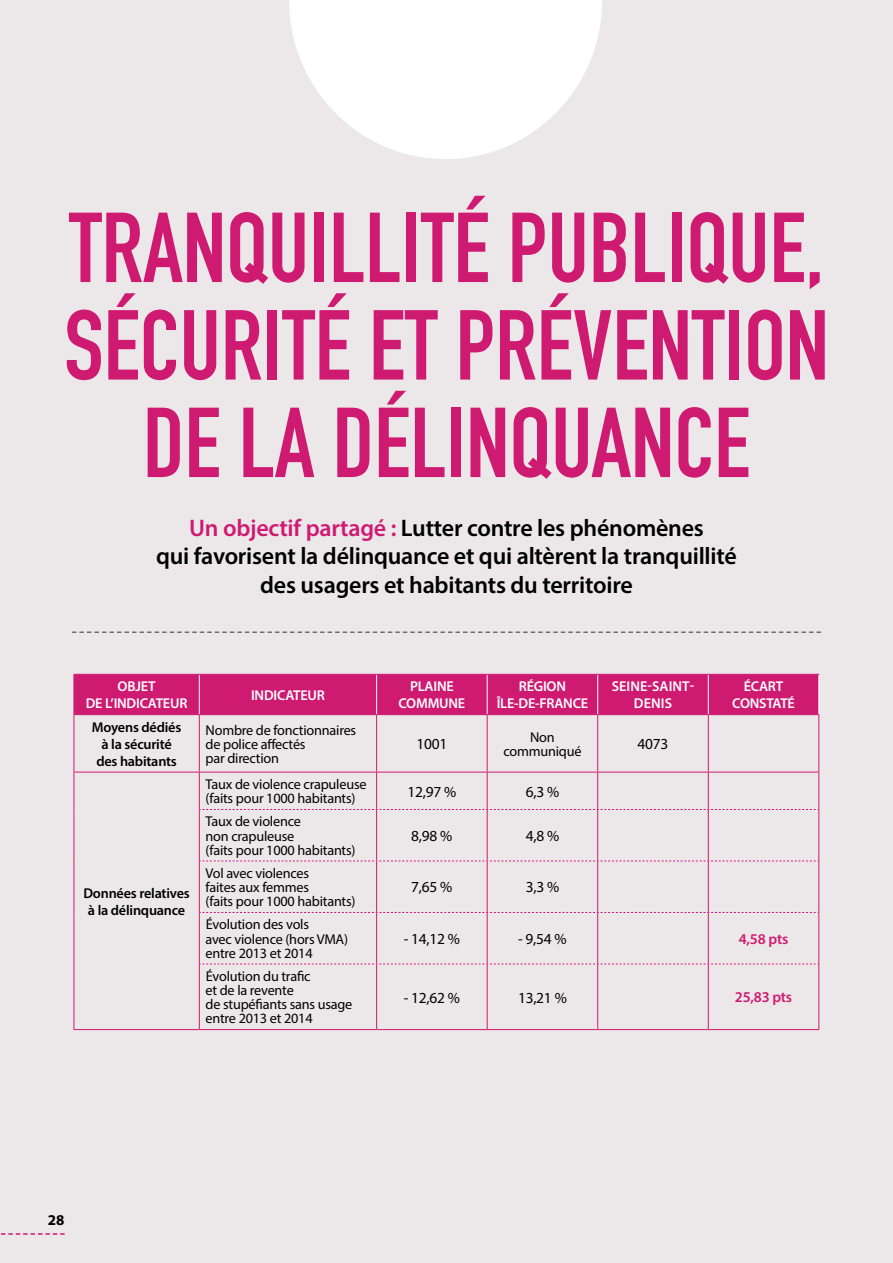
<style>
.page{position:relative;width:893px;height:1263px;background:#ece8e9}
.page>*{position:absolute;margin:0;border:0;box-sizing:border-box;transform-origin:0 0}
.t1{font:700 97.5px/97.5px "DIN Condensed";color:#cf1a72;text-align:center}
.t2{font:600 24px/28.8px "Myriad Pro";letter-spacing:-.01em;color:#000;text-align:center}
.t3{font:15.45px "Myriad Pro";letter-spacing:-.015em;color:#000}
.t4{font:600 15px "Myriad Pro";letter-spacing:-.015em;color:#cf1a72}
.t5{font:700 15px "Myriad Pro";color:#000}
.t6{font:14.25px/14.1px "Myriad Pro";letter-spacing:-.015em;color:#000}
.t7{font:600 14.25px/17.1px "Myriad Pro";letter-spacing:-.015em;color:#fff;text-align:center}
.t8{font:600 14.25px/17.1px "Myriad Pro";letter-spacing:-.015em;color:#000;text-align:center}
.t9{font:600 14.25px/17.1px "Myriad Pro";letter-spacing:.005em;color:#fff;text-align:center}
.s1{color:#cf1a72}
</style>
<div class="page">
<svg style="left:289px;top:0;width:313px;height:159px;fill:#fff"></svg>
<svg style="left:1px;top:1233px;width:64px;height:2px"></svg>
<div style="left:75px;top:675px;width:743px;height:39px;background:#cf1a72"></div>
<hr style="left:74px;top:715px;width:1px;height:57px;background:#cf1a72">
<hr style="left:199px;top:715px;width:1px;height:57px;background:#cf1a72">
<hr style="left:376px;top:715px;width:1px;height:57px;background:#cf1a72">
<hr style="left:487px;top:715px;width:1px;height:57px;background:#cf1a72">
<hr style="left:597px;top:715px;width:1px;height:57px;background:#cf1a72">
<hr style="left:708px;top:715px;width:1px;height:57px;background:#cf1a72">
<hr style="left:818px;top:715px;width:1px;height:57px;background:#cf1a72">
<hr style="left:74px;top:772px;width:125px;height:1px;background:#cf1a72">
<hr style="left:74px;top:772px;width:1px;height:37px;background:#cf1a72">
<hr style="left:74px;top:809px;width:1px;height:52px;background:#cf1a72">
<hr style="left:74px;top:861px;width:1px;height:51px;background:#cf1a72">
<hr style="left:74px;top:912px;width:1px;height:52px;background:#cf1a72">
<hr style="left:74px;top:964px;width:1px;height:65px;background:#cf1a72">
<hr style="left:74px;top:1029px;width:125px;height:1px;background:#cf1a72">
<hr style="left:199px;top:772px;width:178px;height:1px;background:#cf1a72">
<hr style="left:199px;top:772px;width:1px;height:37px;background:#cf1a72">
<hr style="left:377px;top:772px;width:110px;height:1px;background:#cf1a72">
<hr style="left:376px;top:772px;width:1px;height:37px;background:#cf1a72">
<hr style="left:487px;top:772px;width:111px;height:1px;background:#cf1a72">
<hr style="left:487px;top:772px;width:1px;height:37px;background:#cf1a72">
<hr style="left:598px;top:772px;width:110px;height:1px;background:#cf1a72">
<hr style="left:597px;top:772px;width:1px;height:37px;background:#cf1a72">
<hr style="left:708px;top:772px;width:111px;height:1px;background:#cf1a72">
<hr style="left:708px;top:772px;width:1px;height:37px;background:#cf1a72">
<hr style="left:818px;top:772px;width:1px;height:37px;background:#cf1a72">
<hr style="left:199px;top:809px;width:1px;height:52px;background:#cf1a72">
<hr style="left:376px;top:810px;width:1px;height:50px;background:#cf1a72">
<hr style="left:487px;top:810px;width:1px;height:50px;background:#cf1a72">
<hr style="left:597px;top:810px;width:1px;height:50px;background:#cf1a72">
<hr style="left:708px;top:810px;width:1px;height:50px;background:#cf1a72">
<hr style="left:818px;top:809px;width:1px;height:52px;background:#cf1a72">
<hr style="left:199px;top:861px;width:1px;height:51px;background:#cf1a72">
<hr style="left:376px;top:861px;width:1px;height:51px;background:#cf1a72">
<hr style="left:487px;top:861px;width:1px;height:51px;background:#cf1a72">
<hr style="left:597px;top:861px;width:1px;height:51px;background:#cf1a72">
<hr style="left:708px;top:861px;width:1px;height:51px;background:#cf1a72">
<hr style="left:818px;top:861px;width:1px;height:51px;background:#cf1a72">
<hr style="left:199px;top:912px;width:1px;height:52px;background:#cf1a72">
<hr style="left:376px;top:913px;width:1px;height:50px;background:#cf1a72">
<hr style="left:487px;top:913px;width:1px;height:50px;background:#cf1a72">
<hr style="left:597px;top:913px;width:1px;height:50px;background:#cf1a72">
<hr style="left:708px;top:913px;width:1px;height:50px;background:#cf1a72">
<hr style="left:818px;top:912px;width:1px;height:52px;background:#cf1a72">
<hr style="left:199px;top:964px;width:1px;height:65px;background:#cf1a72">
<hr style="left:376px;top:964px;width:1px;height:65px;background:#cf1a72">
<hr style="left:487px;top:964px;width:1px;height:65px;background:#cf1a72">
<hr style="left:597px;top:964px;width:1px;height:65px;background:#cf1a72">
<hr style="left:708px;top:964px;width:1px;height:65px;background:#cf1a72">
<hr style="left:818px;top:964px;width:1px;height:65px;background:#cf1a72">
<hr style="left:199px;top:1029px;width:178px;height:1px;background:#cf1a72">
<hr style="left:377px;top:1029px;width:110px;height:1px;background:#cf1a72">
<hr style="left:487px;top:1029px;width:111px;height:1px;background:#cf1a72">
<hr style="left:598px;top:1029px;width:110px;height:1px;background:#cf1a72">
<hr style="left:708px;top:1029px;width:111px;height:1px;background:#cf1a72">
<svg style="left:200px;top:809px;width:618px;height:1px"></svg>
<svg style="left:200px;top:860px;width:618px;height:1px"></svg>
<svg style="left:200px;top:912px;width:618px;height:1px"></svg>
<svg style="left:200px;top:963px;width:618px;height:1px"></svg>
<hr style="left:74px;top:675px;width:1px;height:39px;background:#cf1a72">
<hr style="left:199px;top:675px;width:1px;height:39px;background:#fff">
<hr style="left:376px;top:675px;width:1px;height:39px;background:#fff">
<hr style="left:487px;top:675px;width:1px;height:39px;background:#fff">
<hr style="left:597px;top:675px;width:1px;height:39px;background:#fff">
<hr style="left:708px;top:675px;width:1px;height:39px;background:#fff">
<hr style="left:818px;top:675px;width:1px;height:39px;background:#fff">
<hr style="left:74px;top:674px;width:125px;height:1px;background:#cf1a72">
<hr style="left:199px;top:674px;width:178px;height:1px;background:#cf1a72">
<hr style="left:377px;top:674px;width:110px;height:1px;background:#cf1a72">
<hr style="left:487px;top:674px;width:111px;height:1px;background:#cf1a72">
<hr style="left:598px;top:674px;width:110px;height:1px;background:#cf1a72">
<hr style="left:708px;top:674px;width:111px;height:1px;background:#cf1a72">
<hr style="left:74px;top:714px;width:125px;height:1px;background:#cf1a72">
<hr style="left:199px;top:714px;width:178px;height:1px;background:#cf1a72">
<hr style="left:377px;top:714px;width:110px;height:1px;background:#cf1a72">
<hr style="left:487px;top:714px;width:111px;height:1px;background:#cf1a72">
<hr style="left:598px;top:714px;width:110px;height:1px;background:#cf1a72">
<hr style="left:708px;top:714px;width:111px;height:1px;background:#cf1a72">
<svg style="left:72px;top:631px;width:749px;height:2px"></svg>
<h1 class="t1" style="left:64px;top:200px;width:766px">TRANQUILLITÉ PUBLIQUE,<br>SÉCURITÉ ET PRÉVENTION<br>DE LA DÉLINQUANCE</h1>
<h2 class="t2" style="left:156px;top:513px;width:582px"><span class="s1">Un objectif partagé :</span> Lutter contre les phénomènes<br>qui favorisent la délinquance et qui altèrent la tranquillité des usagers et habitants du territoire</h2>
<p class="t7" style="left:86px;top:677px;width:103px">OBJET<br>DE L’INDICATEUR</p>
<p class="t7" style="left:251px;top:686px;width:75px">INDICATEUR</p>
<p class="t7" style="left:398px;top:677px;width:68px">PLAINE<br>COMMUNE</p>
<p class="t7" style="left:497px;top:677px;width:93px">RÉGION<br>ÎLE-DE-FRANCE</p>
<p class="t9" style="left:612px;top:677px;width:84px">SEINE-SAINT-<br>DENIS</p>
<p class="t7" style="left:732px;top:677px;width:64px">ÉCART<br>CONSTATÉ</p>
<p class="t8" style="left:92px;top:718px;width:91px">Moyens dédiés à la sécurité des habitants</p>
<p class="t6" style="left:206px;top:722px;width:152px">Nombre de fonctionnaires de police affectés<br>par direction</p>
<p class="t3" style="left:416px;top:734px;width:32px">1001</p>
<p class="t6" style="left:503px;top:730px;width:80px;text-align:center">Non communiqué</p>
<p class="t3" style="left:638px;top:734px;width:32px">4073</p>
<p class="t8" style="left:83px;top:884px;width:108px">Données relatives à la délinquance</p>
<p class="t6" style="left:206px;top:777px;width:162px">Taux de violence crapuleuse (faits pour 1000 habitants)</p>
<p class="t3" style="left:407px;top:782px;width:50px">12,97 %</p>
<p class="t3" style="left:526px;top:782px;width:35px">6,3 %</p>
<p class="t6" style="left:206px;top:814px;width:152px">Taux de violence<br>non crapuleuse<br>(faits pour 1000 habitants)</p>
<p class="t3" style="left:411px;top:826px;width:43px">8,98 %</p>
<p class="t3" style="left:526px;top:826px;width:35px">4,8 %</p>
<p class="t6" style="left:206px;top:866px;width:152px">Vol avec violences<br>faites aux femmes<br>(faits pour 1000 habitants)</p>
<p class="t6" style="left:206px;top:917px;width:144px">Évolution des vols<br>avec violence (hors VMA) entre 2013 et 2014</p>
<p class="t6" style="left:206px;top:969px;width:148px">Évolution du trafic<br>et de la revente<br>de stupéfiants sans usage entre 2013 et 2014</p>
<p class="t3" style="left:411px;top:878px;width:43px">7,65 %</p>
<p class="t3" style="left:526px;top:878px;width:35px">3,3 %</p>
<p class="t3" style="left:404px;top:929px;width:58px">- 14,12 %</p>
<p class="t3" style="left:518px;top:929px;width:50px">- 9,54 %</p>
<p class="t4" style="left:739px;top:929px;width:51px">4,58 pts</p>
<p class="t3" style="left:404px;top:988px;width:58px">- 12,62 %</p>
<p class="t3" style="left:518px;top:988px;width:50px">13,21 %</p>
<p class="t4" style="left:735px;top:988px;width:59px">25,83 pts</p>
<p class="t5" style="left:48px;top:1210px;width:18px">28</p>
</div>
